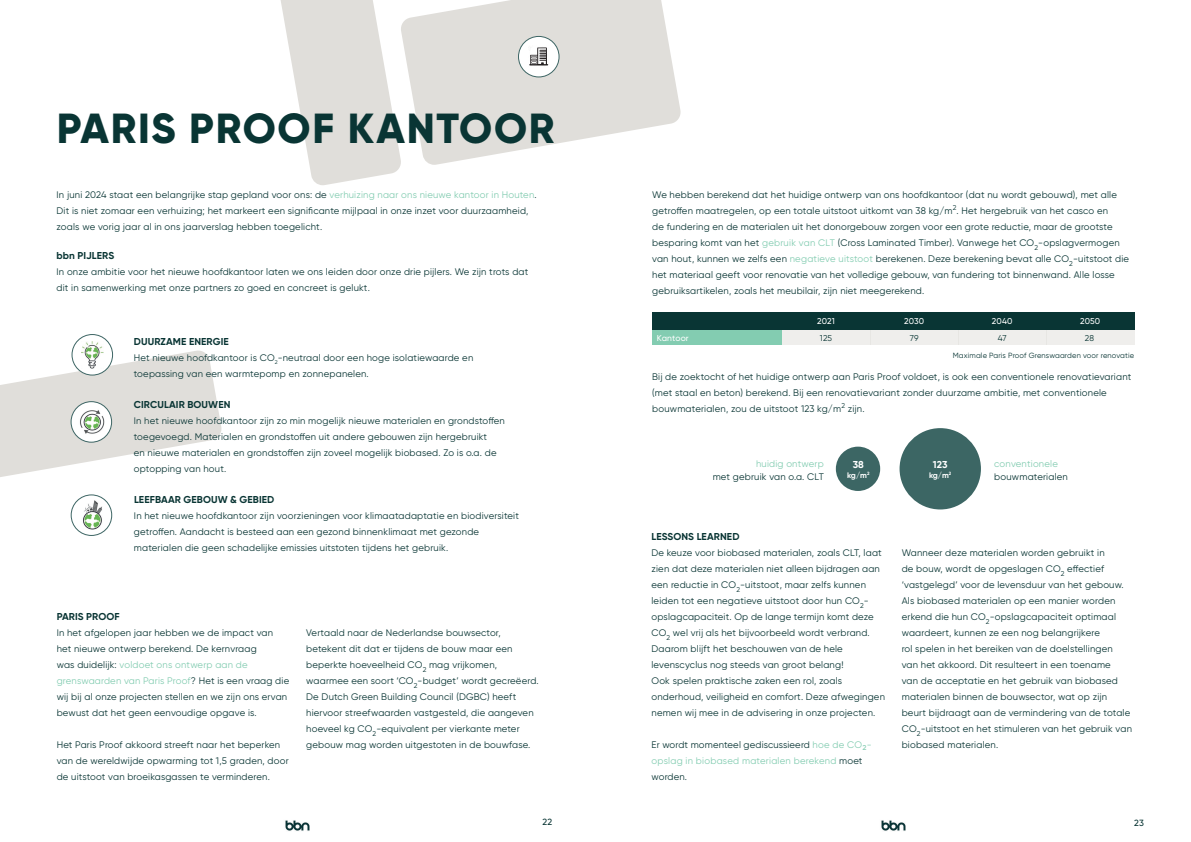
<style>
.page{position:relative;width:1191px;height:842px;background:#fff}
.page>*{position:absolute;margin:0;border:0;box-sizing:border-box;transform-origin:0 0}
.t1{font:800 42px "Gilroy";letter-spacing:.04em;color:#093534}
.t2{font:700 10px "Gilroy";letter-spacing:.01em;color:#093534}
.t3{font:700 10px "Gilroy";color:#fff}
.t4{font:9.5px/16px "Gilroy";letter-spacing:.02em;color:#093534}
.t5{font:9.5px/16px "Gilroy";letter-spacing:.02em;color:#83ccb1}
.t6{font:500 9px "Gilroy";color:#093534}
.t7{font:500 8.5px "Gilroy";letter-spacing:.02em;color:#fff}
.t8{font:8.5px "Gilroy";color:#093534}
.t9{font:700 8px "Gilroy";color:#fff}
.t10{font:7.5px "Gilroy";letter-spacing:.02em;color:#093534}
.s1{color:#83ccb1}
.s2{color:#093534}
.s3{font-size:12px}
</style>
<div class="page">
<svg style="left:402px;top:0;width:279px;height:165px;fill:#e0deda"></svg>
<svg style="left:280px;top:0;width:122px;height:185px"></svg>
<svg style="left:0;top:350px;width:221px;height:127px"></svg>
<div style="left:518px;top:36px;width:41px;height:41px;background:#fff;border-radius:50%"></div>
<div style="left:518px;top:36px;width:41px;height:41px;border:1px solid #3d6564;border-radius:50%"></div>
<svg style="left:529px;top:47px;width:20px;height:19px"></svg>
<div style="left:72px;top:334px;width:41px;height:41px;background:#fff;border-radius:50%"></div>
<div style="left:72px;top:334px;width:41px;height:41px;border:1px solid #3d6564;border-radius:50%"></div>
<img style="left:81px;top:341px;width:23px;height:28px">
<svg style="left:71px;top:402px;width:41px;height:40px"></svg>
<div style="left:71px;top:401px;width:41px;height:41px;border:1px solid #3d6564;border-radius:50%"></div>
<img style="left:78px;top:408px;width:27px;height:28px">
<div style="left:71px;top:495px;width:41px;height:41px;border:1px solid #3d6564;border-radius:50%"></div>
<img style="left:83px;top:500px;width:19px;height:30px">
<div style="left:652px;top:312px;width:482px;height:18px;background:#093534"></div>
<div style="left:652px;top:330px;width:130px;height:14px;background:#83ccb1"></div>
<div style="left:782px;top:330px;width:88px;height:14px;background:#efeeec"></div>
<div style="left:870px;top:330px;width:88px;height:14px;background:#efeeec"></div>
<div style="left:958px;top:330px;width:88px;height:14px;background:#efeeec"></div>
<div style="left:1046px;top:330px;width:88px;height:14px;background:#efeeec"></div>
<div style="left:836px;top:447px;width:44px;height:44px;background:#3c6664;border-radius:50%"></div>
<div style="left:899px;top:428px;width:82px;height:81px;background:#3c6664;border-radius:50%"></div>
<img style="left:285px;top:820px;width:25px;height:11px">
<img style="left:881px;top:820px;width:25px;height:11px">
<h1 class="t1" style="left:57px;top:102px;width:499px">PARIS PROOF KANTOOR</h1>
<p class="t4" style="left:57px;top:187px;width:481px">In juni 2024 staat een belangrijke stap gepland voor ons: de <span class="s1">verhuizing naar ons nieuwe kantoor in Houten</span>.<br>Dit is niet zomaar een verhuizing; het markeert een significante mijlpaal in onze inzet voor duurzaamheid, zoals we vorig jaar al in ons jaarverslag hebben toegelicht.</p>
<p class="t2" style="left:57px;top:249px;width:59px">bbn PIJLERS</p>
<p class="t4" style="left:57px;top:263px;width:473px">In onze ambitie voor het nieuwe hoofdkantoor laten we ons leiden door onze drie pijlers. We zijn trots dat dit in samenwerking met onze partners zo goed en concreet is gelukt.</p>
<p class="t2" style="left:134px;top:335px;width:96px">DUURZAME ENERGIE</p>
<p class="t4" style="left:134px;top:350px;width:341px">Het nieuwe hoofdkantoor is CO<sub>2</sub>-neutraal door een hoge isolatiewaarde en toepassing van een warmtepomp en zonnepanelen.</p>
<p class="t2" style="left:134px;top:398px;width:98px">CIRCULAIR BOUWEN</p>
<p class="t4" style="left:134px;top:412px;width:372px">In het nieuwe hoofdkantoor zijn zo min mogelijk nieuwe materialen en grondstoffen toegevoegd. Materialen en grondstoffen uit andere gebouwen zijn hergebruikt<br>en nieuwe materialen en grondstoffen zijn zoveel mogelijk biobased. Zo is o.a. de optopping van hout.</p>
<p class="t2" style="left:134px;top:493px;width:142px">LEEFBAAR GEBOUW &amp; GEBIED</p>
<p class="t4" style="left:134px;top:507px;width:386px">In het nieuwe hoofdkantoor zijn voorzieningen voor klimaatadaptatie en biodiversiteit getroffen. Aandacht is besteed aan een gezond binnenklimaat met gezonde materialen die geen schadelijke emissies uitstoten tijdens het gebruik.</p>
<p class="t2" style="left:57px;top:611px;width:64px">PARIS PROOF</p>
<p class="t4" style="left:57px;top:625px;width:234px">In het afgelopen jaar hebben we de impact van het nieuwe ontwerp berekend. De kernvraag<br>was duidelijk: <span class="s1">voldoet ons ontwerp aan de grenswaarden van Paris Proof</span>? Het is een vraag die wij bij al onze projecten stellen en we zijn ons ervan bewust dat het geen eenvoudige opgave is.</p>
<p class="t4" style="left:57px;top:737px;width:233px">Het Paris Proof akkoord streeft naar het beperken van de wereldwijde opwarming tot 1,5 graden, door de uitstoot van broeikasgassen te verminderen.</p>
<p class="t4" style="left:306px;top:625px;width:234px">Vertaald naar de Nederlandse bouwsector, betekent dit dat er tijdens de bouw maar een beperkte hoeveelheid CO<sub>2</sub> mag vrijkomen, waarmee een soort ‘CO<sub>2</sub>-budget’ wordt gecreëerd.<br>De Dutch Green Building Council (DGBC) heeft hiervoor streefwaarden vastgesteld, die aangeven hoeveel kg CO<sub>2</sub>-equivalent per vierkante meter gebouw mag worden uitgestoten in de bouwfase.</p>
<p class="t4" style="left:652px;top:187px;width:478px">We hebben berekend dat het huidige ontwerp van ons hoofdkantoor (dat nu wordt gebouwd), met alle getroffen maatregelen, op een totale uitstoot uitkomt van 38 kg/m<sup>2</sup>. Het hergebruik van het casco en<br>de fundering en de materialen uit het donorgebouw zorgen voor een grote reductie, maar de grootste besparing komt van het <span class="s1">gebruik van CLT</span> (Cross Laminated Timber). Vanwege het CO<sub>2</sub>-opslagvermogen van hout, kunnen we zelfs een <span class="s1">negatieve uitstoot</span> berekenen. Deze berekening bevat alle CO<sub>2</sub>-uitstoot die het materiaal geeft voor renovatie van het volledige gebouw, van fundering tot binnenwand. Alle losse gebruiksartikelen, zoals het meubilair, zijn niet meegerekend.</p>
<p class="t7" style="left:817px;top:315px;width:19px">2021</p>
<p class="t7" style="left:904px;top:315px;width:21px">2030</p>
<p class="t7" style="left:992px;top:315px;width:22px">2040</p>
<p class="t7" style="left:1080px;top:315px;width:22px">2050</p>
<p class="t7" style="left:657px;top:332px;width:33px">Kantoor</p>
<p class="t8" style="left:820px;top:332px;width:14px">125</p>
<p class="t8" style="left:909px;top:332px;width:10px">79</p>
<p class="t8" style="left:997px;top:332px;width:11px">47</p>
<p class="t8" style="left:1085px;top:332px;width:11px">28</p>
<p class="t10" style="left:952px;top:350px;width:183px">Maximale Paris Proof Grenswaarden voor renovatie</p>
<p class="t4" style="left:652px;top:369px;width:481px">Bij de zoektocht of het huidige ontwerp aan Paris Proof voldoet, is ook een conventionele renovatievariant (met staal en beton) berekend. Bij een renovatievariant zonder duurzame ambitie, met conventionele bouwmaterialen, zou de uitstoot 123 kg/m<sup>2</sup> zijn.</p>
<p class="t5" style="left:756px;top:456px;width:69px">huidig ontwerp</p>
<p class="t4" style="left:712px;top:469px;width:113px">met gebruik van o.a. CLT</p>
<p class="t3" style="left:852px;top:458px;width:13px">38</p>
<p class="t9" style="left:847px;top:470px;width:24px">kg/m<sup>2</sup></p>
<p class="t3" style="left:933px;top:458px;width:16px">123</p>
<p class="t9" style="left:929px;top:470px;width:24px">kg/m<sup>2</sup></p>
<p class="t5" style="left:994px;top:456px;width:65px">conventionele</p>
<p class="t4" style="left:994px;top:469px;width:75px">bouwmaterialen</p>
<p class="t2" style="left:651px;top:531px;width:89px">LESSONS LEARNED</p>
<p class="t4" style="left:651px;top:545px;width:235px">De keuze voor biobased materialen, zoals CLT, laat zien dat deze materialen niet alleen bijdragen aan een reductie in CO<sub>2</sub>-uitstoot, maar zelfs kunnen leiden tot een negatieve uitstoot door hun CO<sub>2</sub>- opslagcapaciteit. Op de lange termijn komt deze CO<sub>2</sub> wel vrij als het bijvoorbeeld wordt verbrand.<br>Daarom blijft het beschouwen van de hele levenscyclus nog steeds van groot belang!<br>Ook spelen praktische zaken een rol, zoals onderhoud, veiligheid en comfort. Deze afwegingen nemen wij mee in de advisering in onze projecten.</p>
<p class="t5" style="left:651px;top:737px;width:222px"><span class="s2">Er wordt momenteel gediscussieerd</span> hoe de CO<span class="s3">2</span>- opslag in biobased materialen berekend <span class="s2">moet worden.</span></p>
<p class="t4" style="left:901px;top:545px;width:232px">Wanneer deze materialen worden gebruikt in<br>de bouw, wordt de opgeslagen CO<sub>2</sub> effectief ‘vastgelegd’ voor de levensduur van het gebouw.<br>Als biobased materialen op een manier worden erkend die hun CO<sub>2</sub>-opslagcapaciteit optimaal waardeert, kunnen ze een nog belangrijkere<br>rol spelen in het bereiken van de doelstellingen<br>van het akkoord. Dit resulteert in een toename<br>van de acceptatie en het gebruik van biobased materialen binnen de bouwsector, wat op zijn beurt bijdraagt aan de vermindering van de totale CO<sub>2</sub>-uitstoot en het stimuleren van het gebruik van biobased materialen.</p>
<p class="t6" style="left:542px;top:817px;width:11px">22</p>
<p class="t6" style="left:1134px;top:817px;width:11px">23</p>
</div>
